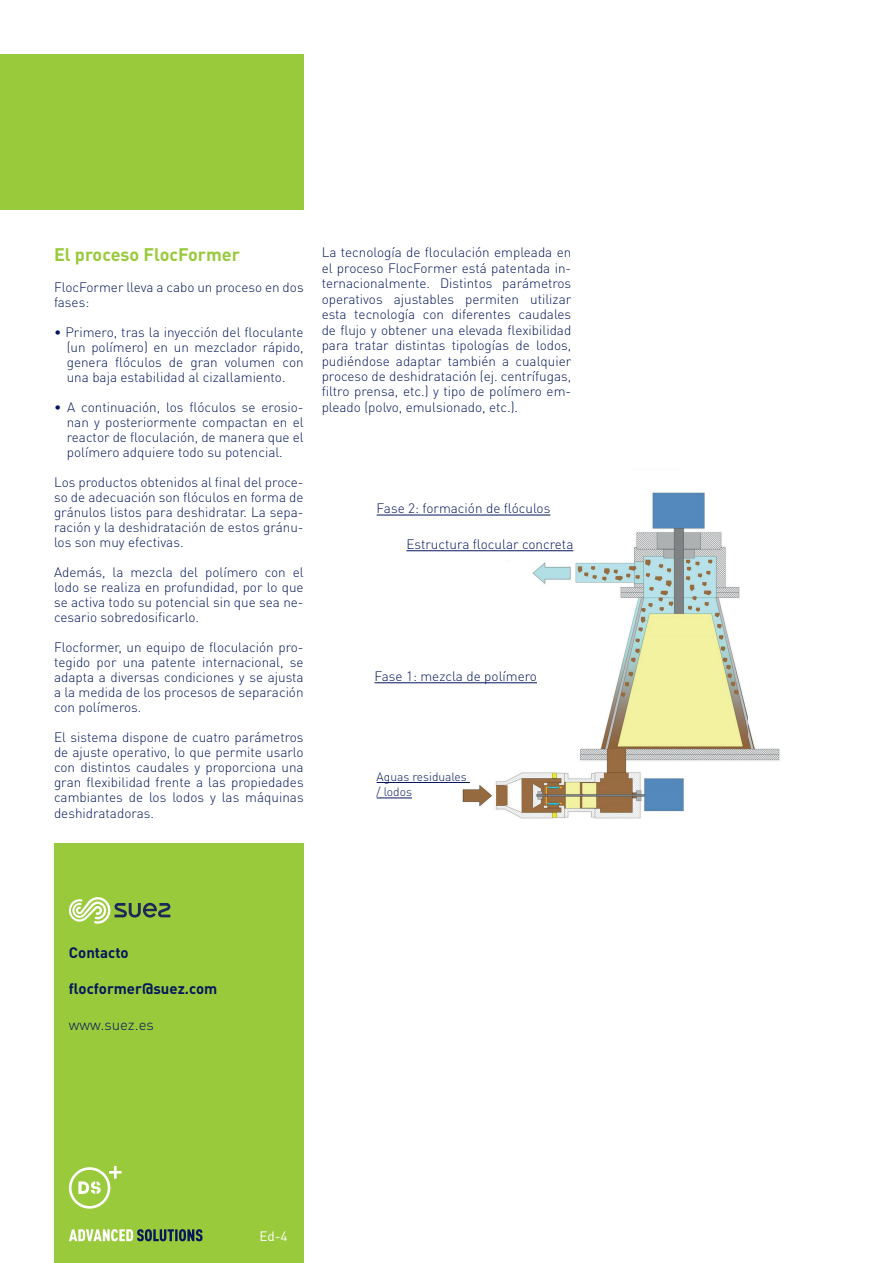
<style>
.page{position:relative;width:893px;height:1263px;background:#fff}
.page>*{position:absolute;margin:0;border:0;box-sizing:border-box;transform-origin:0 0}
.t1{font:700 18px "DIN Pro";color:#99ca3b}
.t2{font:700 15px "DIN Pro";color:#04175c}
.t3{font:300 15px "DIN Pro";color:#04175c}
.t4{font:300 13.5px/15px "DIN Pro";color:#04175c;text-align:justify}
.t5{font:13.5px "DIN Pro";color:#fff}
.t6{font:300 12px/15.5px "DIN Pro";color:#04175c}
</style>
<div class="page">
<div style="left:54px;top:843px;width:250px;height:420px;background:#99ca3b"></div>
<svg style="left:69px;top:897px;width:101px;height:27px"></svg>
<svg style="left:69px;top:1229px;width:134px;height:12px"></svg>
<div style="left:0;top:54px;width:304px;height:155px;background:#99ca3b"></div>
<svg style="left:69px;top:1166px;width:53px;height:43px"></svg>
<img style="left:376px;top:492px;width:404px;height:326px">
<div style="left:383px;top:491px;width:155px;height:36px;background:#fff"></div>
<div style="left:383px;top:684px;width:188px;height:43px;background:#fff"></div>
<div style="left:383px;top:772px;width:72px;height:38px;background:#fff"></div>
<div style="left:492px;top:540px;width:130px;height:20px;background:#fff"></div>
<div style="left:377px;top:496px;width:115px;height:31px;background:#fff"></div>
<div style="left:466px;top:543px;width:110px;height:15px;background:#fff"></div>
<div style="left:372px;top:663px;width:165px;height:28px;background:#fff"></div>
<div style="left:372px;top:738px;width:62px;height:33px;background:#fff"></div>
<hr style="left:377px;top:515px;width:173px;height:1px;background:#04175c">
<hr style="left:406px;top:550px;width:167px;height:1px;background:#04175c">
<hr style="left:374px;top:682px;width:163px;height:1px;background:#04175c">
<hr style="left:377px;top:782px;width:93px;height:1px;background:#04175c">
<hr style="left:377px;top:798px;width:35px;height:1px;background:#04175c">
<h1 class="t1" style="left:54px;top:242px;width:187px">El proceso FlocFormer</h1>
<p class="t4" style="left:54px;top:279px;width:251px">FlocFormer lleva a cabo un proceso en dos fases:</p>
<p class="t4" style="left:67px;top:324px;width:238px;text-indent:-13px">• Primero, tras la inyección del floculante (un polímero) en un mezclador rápido, genera flóculos de gran volumen con una baja estabilidad al cizallamiento.</p>
<p class="t4" style="left:67px;top:399px;width:238px;text-indent:-13px">• A continuación, los flóculos se erosio&shy;nan y posteriormente compactan en el reactor de floculación, de manera que el polímero adquiere todo su potencial.</p>
<p class="t4" style="left:54px;top:474px;width:251px">Los productos obtenidos al final del proce&shy;so de adecuación son flóculos en forma de gránulos listos para deshidratar. La sepa&shy;ración y la deshidratación de estos gránu&shy;los son muy efectivas.</p>
<p class="t4" style="left:54px;top:564px;width:251px">Además, la mezcla del polímero con el lodo se realiza en profundidad, por lo que se activa todo su potencial sin que sea ne&shy;cesario sobredosificarlo.</p>
<p class="t4" style="left:54px;top:639px;width:251px">Flocformer, un equipo de floculación pro&shy;tegido por una patente internacional, se adapta a diversas condiciones y se ajusta a la medida de los procesos de separación con polímeros.</p>
<p class="t4" style="left:54px;top:729px;width:251px">El sistema dispone de cuatro parámetros de ajuste operativo, lo que permite usarlo con distintos caudales y proporciona una gran flexibilidad frente a las propiedades cambiantes de los lodos y las máquinas deshidratadoras.</p>
<p class="t4" style="left:322px;top:244px;width:251px;line-height:15.5px">La tecnología de floculación empleada en el proceso FlocFormer está patentada in&shy;ternacionalmente. Distintos parámetros operativos ajustables permiten utilizar esta tecnología con diferentes caudales de flujo y obtener una elevada flexibilidad para tratar distintas tipologías de lodos, pudiéndose adaptar también a cualquier proceso de deshidratación (ej. centrífugas, filtro prensa, etc.) y tipo de polímero em&shy;pleado (polvo, emulsionado, etc.).</p>
<p class="t4" style="left:377px;top:500px;width:175px">Fase 2: formación de flóculos</p>
<p class="t4" style="left:406px;top:536px;width:168px">Estructura flocular concreta</p>
<p class="t4" style="left:374px;top:668px;width:164px">Fase 1: mezcla de polímero</p>
<p class="t6" style="left:377px;top:768px;width:92px">Aguas residuales / lodos</p>
<p class="t2" style="left:69px;top:942px;width:61px">Contacto</p>
<p class="t2" style="left:69px;top:978px;width:150px">flocformer@suez.com</p>
<p class="t3" style="left:69px;top:1014px;width:87px">www.suez.es</p>
<p class="t5" style="left:259px;top:1227px;width:30px">Ed-4</p>
</div>
